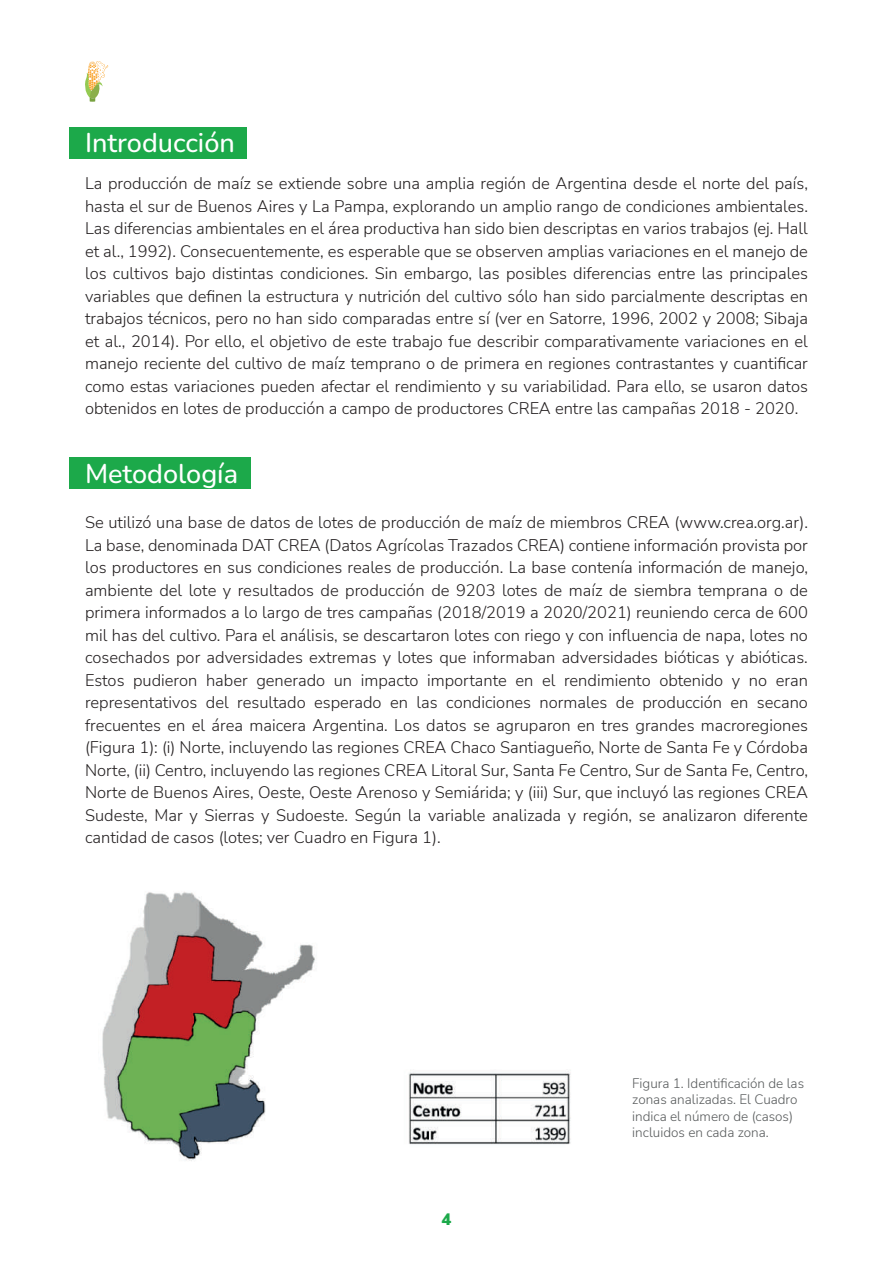
<style>
.page{position:relative;width:893px;height:1263px;background:#fff}
.page>*{position:absolute;margin:0;border:0;box-sizing:border-box;transform-origin:0 0}
.t1{font:500 27px "Nunito";color:#fff}
.t2{font:300 16.5px/22.5px "Nunito Sans";color:#231f20;text-align:justify}
.t3{font:900 16.5px "Nunito Sans";color:#1ca94a}
.t4{font:300 13.5px/16.5px "Nunito Sans";color:#575a5b}
</style>
<div class="page">
<svg style="left:85px;top:61px;width:23px;height:41px"></svg>
<div style="left:69px;top:128px;width:177px;height:31px;background:#1ca94a"></div>
<div style="left:69px;top:458px;width:182px;height:31px;background:#1ca94a"></div>
<img style="left:102px;top:891px;width:469px;height:270px">
<h1 class="t1" style="left:85px;top:124px;width:151px">Introducción</h1>
<p class="t2" style="left:85px;top:171px;width:724px">La producción de maíz se extiende sobre una amplia región de Argentina desde el norte del país, hasta el sur de Buenos Aires y La Pampa, explorando un amplio rango de condiciones ambientales.<br>Las diferencias ambientales en el área productiva han sido bien descriptas en varios trabajos (ej. Hall et al., 1992). Consecuentemente, es esperable que se observen amplias variaciones en el manejo de los cultivos bajo distintas condiciones. Sin embargo, las posibles diferencias entre las principales variables que definen la estructura y nutrición del cultivo sólo han sido parcialmente descriptas en trabajos técnicos, pero no han sido comparadas entre sí (ver en Satorre, 1996, 2002 y 2008; Sibaja et al., 2014). Por ello, el objetivo de este trabajo fue describir comparativamente variaciones en el manejo reciente del cultivo de maíz temprano o de primera en regiones contrastantes y cuantificar como estas variaciones pueden afectar el rendimiento y su variabilidad. Para ello, se usaron datos obtenidos en lotes de producción a campo de productores CREA entre las campañas 2018 - 2020.</p>
<h1 class="t1" style="left:85px;top:455px;width:155px">Metodología</h1>
<p class="t2" style="left:85px;top:511px;width:724px">Se utilizó una base de datos de lotes de producción de maíz de miembros CREA (www.crea.org.ar).<br>La base, denominada DAT CREA (Datos Agrícolas Trazados CREA) contiene información provista por los productores en sus condiciones reales de producción. La base contenía información de manejo, ambiente del lote y resultados de producción de 9203 lotes de maíz de siembra temprana o de primera informados a lo largo de tres campañas (2018/2019 a 2020/2021) reuniendo cerca de 600 mil has del cultivo. Para el análisis, se descartaron lotes con riego y con influencia de napa, lotes no cosechados por adversidades extremas y lotes que informaban adversidades bióticas y abióticas.<br>Estos pudieron haber generado un impacto importante en el rendimiento obtenido y no eran representativos del resultado esperado en las condiciones normales de producción en secano frecuentes en el área maicera Argentina. Los datos se agruparon en tres grandes macroregiones (Figura 1): (i) Norte, incluyendo las regiones CREA Chaco Santiagueño, Norte de Santa Fe y Córdoba Norte, (ii) Centro, incluyendo las regiones CREA Litoral Sur, Santa Fe Centro, Sur de Santa Fe, Centro, Norte de Buenos Aires, Oeste, Oeste Arenoso y Semiárida; y (iii) Sur, que incluyó las regiones CREA Sudeste, Mar y Sierras y Sudoeste. Según la variable analizada y región, se analizaron diferente cantidad de casos (lotes; ver Cuadro en Figura 1).</p>
<p class="t3" style="left:442px;top:1207px;width:11px">4</p>
<p class="t4" style="left:632px;top:1074px;width:173px">Figura 1. Identificación de las zonas analizadas. El Cuadro indica el número de (casos) incluidos en cada zona.</p>
</div>
